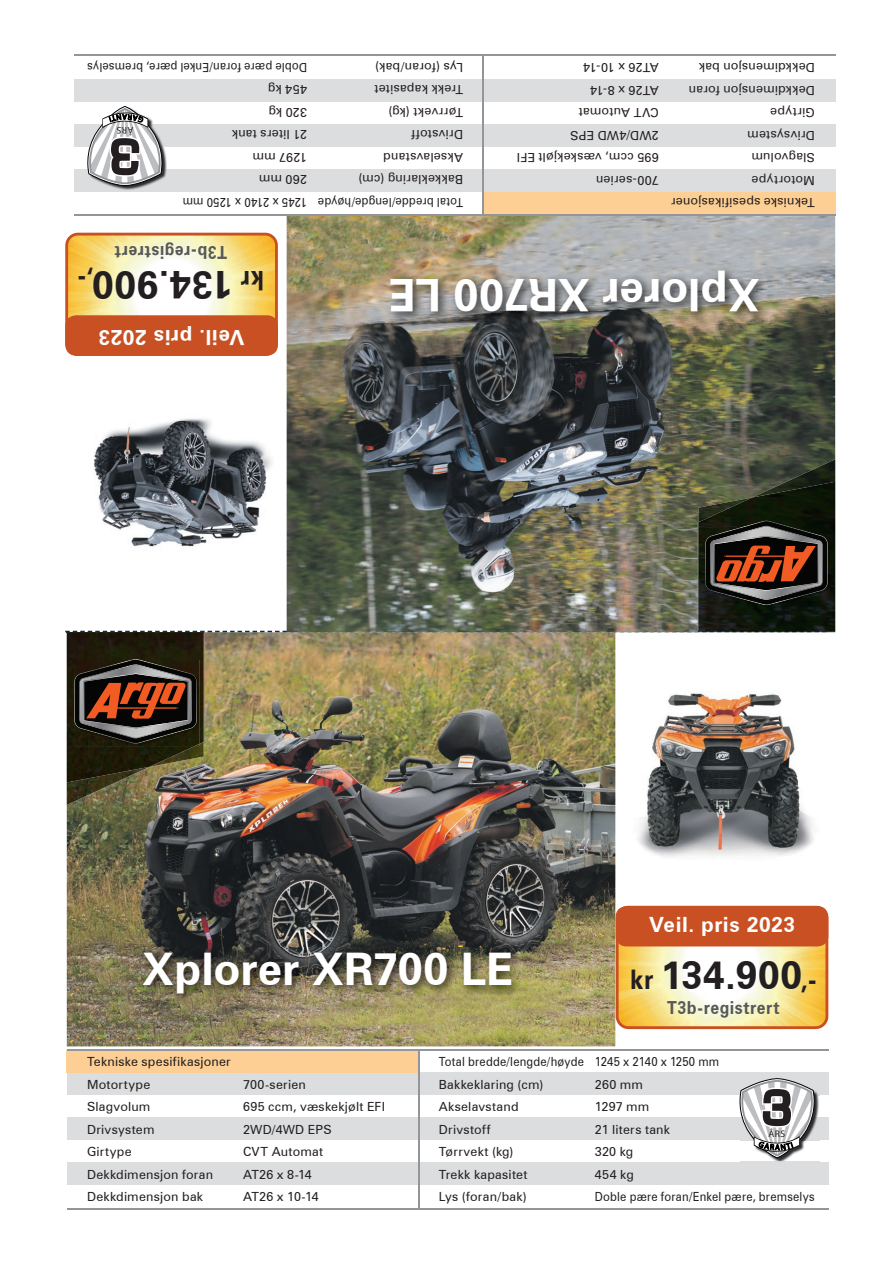
<style>
.page{position:relative;width:893px;height:1263px;background:#fff}
.page>*{position:absolute;margin:0;border:0;box-sizing:border-box;transform-origin:0 0}
.t1{font:700 45px "Zurich BT";letter-spacing:-.005em;color:#fff}
.t2{font:700 39px "Zurich BT";letter-spacing:.015em;color:#231f20}
.t3{font:700 27px "Zurich BT";color:#231f20;scale:.9 1}
.t4{font:700 21px "Zurich BT";letter-spacing:.025em;color:#fff}
.t5{font:700 18px "Zurich BT";letter-spacing:.03em;color:#57585a;scale:.9 1}
.t6{font:12.6px/22.5px "Zurich BT";letter-spacing:.015em;color:#231f20}
.t7{font:12.6px/22.5px "Zurich BT";letter-spacing:.015em;color:#231f20;scale:.9 1}
.t8{font:9.6px "Myriad Pro";letter-spacing:.035em;color:#231f20}
.s1{font-size:27px}
</style>
<div class="page">
<img style="left:637px;top:805px;width:177px;height:52px">
<img style="left:67px;top:805px;width:548px;height:241px">
<img style="left:287px;top:216px;width:548px;height:415px">
<img style="left:139px;top:948px;width:384px;height:57px">
<img style="left:65px;top:631px;width:761px;height:174px">
<hr style="left:67px;top:1208px;width:761px;height:2px;background:#939598">
<div style="left:67px;top:1072px;width:761px;height:23px;background:#dcdddf"></div>
<div style="left:67px;top:1050px;width:352px;height:22px;background:#fdcf94"></div>
<div style="left:67px;top:1117px;width:761px;height:23px;background:#dcdddf"></div>
<div style="left:67px;top:1162px;width:761px;height:23px;background:#dcdddf"></div>
<hr style="left:67px;top:1049px;width:761px;height:1px;background:#939598">
<hr style="left:419px;top:1050px;width:1px;height:160px;background:#939598">
<img style="left:741px;top:1158px;width:78px;height:4px">
<img style="left:94px;top:418px;width:178px;height:129px">
<img style="left:385px;top:265px;width:384px;height:58px">
<svg style="left:835px;top:459px;width:1px;height:23px"></svg>
<img style="left:697px;top:459px;width:138px;height:173px">
<hr style="left:835px;top:482px;width:1px;height:150px;background:#343334">
<img style="left:698px;top:482px;width:137px;height:150px">
<img style="left:706px;top:521px;width:124px;height:86px">
<svg style="left:705px;top:521px;width:123px;height:84px;background:#50382c"></svg>
<hr style="left:74px;top:54px;width:761px;height:2px;background:#939598">
<div style="left:74px;top:169px;width:761px;height:23px;background:#dcdddf"></div>
<div style="left:483px;top:192px;width:352px;height:22px;background:#fdcf94"></div>
<div style="left:74px;top:124px;width:761px;height:23px;background:#dcdddf"></div>
<div style="left:74px;top:80px;width:761px;height:22px;background:#dcdddf"></div>
<hr style="left:74px;top:214px;width:761px;height:1px;background:#939598">
<hr style="left:482px;top:54px;width:1px;height:160px;background:#939598">
<img style="left:110px;top:157px;width:57px;height:33px">
<img style="left:67px;top:234px;width:209px;height:120px">
<div style="left:65px;top:233px;width:213px;height:123px;border:3px solid #c85022;border-radius:11px"></div>
<div style="left:65px;top:315px;width:213px;height:41px;background:#c85022;border-radius:11px"></div>
<img style="left:617px;top:907px;width:210px;height:121px">
<div style="left:616px;top:906px;width:212px;height:123px;border:3px solid #c85022;border-radius:11px"></div>
<div style="left:616px;top:906px;width:212px;height:40px;background:#c85022;border-radius:11px"></div>
<svg style="left:739px;top:1078px;width:80px;height:80px"></svg>
<svg style="left:87px;top:106px;width:79px;height:80px"></svg>
<p class="t6" style="left:307px;top:101px;width:221px;rotate:-180deg">454 kg<br>Doble pære foran/Enkel pære, bremselys</p>
<p class="t6" style="left:463px;top:79px;width:89px;rotate:-180deg">Lys (foran/bak)</p>
<p class="t8" style="left:133px;top:136px;width:18px;rotate:-180deg">ÅRS</p>
<p class="t6" style="left:463px;top:124px;width:90px;rotate:-180deg">Tørrvekt (kg)<br>Trekk kapasitet</p>
<p class="t6" style="left:307px;top:124px;width:40px;rotate:-180deg">320 kg</p>
<p class="t6" style="left:307px;top:146px;width:77px;rotate:-180deg">21 liters tank</p>
<p class="t6" style="left:463px;top:146px;width:53px;rotate:-180deg">Drivstoff</p>
<p class="t6" style="left:659px;top:79px;width:77px;rotate:-180deg">AT26 x 10-14</p>
<p class="t6" style="left:659px;top:101px;width:70px;rotate:-180deg">AT26 x 8-14</p>
<p class="t6" style="left:659px;top:124px;width:82px;rotate:-180deg">CVT Automat</p>
<p class="t6" style="left:815px;top:79px;width:118px;rotate:-180deg">Dekkdimensjon bak</p>
<p class="t6" style="left:815px;top:124px;width:128px;rotate:-180deg">Girtype<br>Dekkdimensjon foran</p>
<p class="t6" style="left:659px;top:146px;width:90px;rotate:-180deg">2WD/4WD EPS</p>
<p class="t6" style="left:815px;top:146px;width:69px;rotate:-180deg">Drivsystem</p>
<p class="t6" style="left:307px;top:191px;width:56px;rotate:-180deg">260 mm<br>1297 mm</p>
<p class="t6" style="left:463px;top:169px;width:81px;rotate:-180deg">Akselavstand</p>
<p class="t7" style="left:463px;top:214px;width:313px;rotate:-180deg">Total bredde/lengde/høyde 1245 x 2140 x 1250 mm<br>Bakkeklaring (cm)</p>
<p class="t6" style="left:659px;top:191px;width:143px;rotate:-180deg">700-serien<br>695 ccm, væskekjølt EFI</p>
<p class="t6" style="left:815px;top:169px;width:65px;rotate:-180deg">Slagvolum</p>
<p class="t6" style="left:815px;top:214px;width:145px;rotate:-180deg">Tekniske spesifikasjoner<br>Motortype</p>
<h3 class="t5" style="left:227px;top:263px;width:126px;rotate:-180deg">T3b-registrert</h3>
<h3 class="t3" style="left:94px;top:297px;width:19px;rotate:-180deg">,-</h3>
<h2 class="t2" style="left:233px;top:309px;width:143px;rotate:-180deg">134.900</h2>
<h3 class="t3" style="left:264px;top:297px;width:27px;rotate:-180deg">kr</h3>
<h3 class="t4" style="left:245px;top:350px;width:147px;rotate:-180deg">Veil. pris 2023</h3>
<h1 class="t1" style="left:760px;top:322px;width:372px;rotate:-180deg">Xplorer XR700 LE</h1>
<h1 class="t1" style="left:142px;top:942px;width:372px">Xplorer XR700 LE</h1>
<h3 class="t4" style="left:649px;top:912px;width:147px">Veil. pris 2023</h3>
<h2 class="t2" style="left:630px;top:951px;width:188px"><span class="s1">kr</span> 134.900<span class="s1">,-</span></h2>
<h3 class="t5" style="left:667px;top:997px;width:126px">T3b-registrert</h3>
<p class="t6" style="left:87px;top:1050px;width:145px">Tekniske spesifikasjoner<br>Motortype</p>
<p class="t6" style="left:243px;top:1073px;width:64px">700-serien</p>
<p class="t7" style="left:439px;top:1050px;width:313px">Total bredde/lengde/høyde 1245 x 2140 x 1250 mm<br>Bakkeklaring (cm)</p>
<p class="t6" style="left:595px;top:1073px;width:50px">260 mm</p>
<p class="t6" style="left:87px;top:1095px;width:65px">Slagvolum</p>
<p class="t6" style="left:243px;top:1095px;width:143px">695 ccm, væskekjølt EFI</p>
<p class="t6" style="left:87px;top:1118px;width:69px">Drivsystem</p>
<p class="t6" style="left:243px;top:1118px;width:90px">2WD/4WD EPS</p>
<p class="t6" style="left:87px;top:1140px;width:46px">Girtype</p>
<p class="t6" style="left:243px;top:1140px;width:82px">CVT Automat</p>
<p class="t6" style="left:87px;top:1163px;width:128px">Dekkdimensjon foran</p>
<p class="t6" style="left:243px;top:1163px;width:70px">AT26 x 8-14</p>
<p class="t6" style="left:87px;top:1185px;width:118px">Dekkdimensjon bak</p>
<p class="t6" style="left:243px;top:1185px;width:77px">AT26 x 10-14</p>
<p class="t6" style="left:439px;top:1095px;width:81px">Akselavstand</p>
<p class="t6" style="left:595px;top:1095px;width:56px">1297 mm</p>
<p class="t6" style="left:439px;top:1118px;width:53px">Drivstoff</p>
<p class="t6" style="left:595px;top:1118px;width:77px">21 liters tank</p>
<p class="t6" style="left:439px;top:1140px;width:76px">Tørrvekt (kg)</p>
<p class="t6" style="left:595px;top:1140px;width:40px">320 kg</p>
<p class="t6" style="left:439px;top:1163px;width:90px">Trekk kapasitet</p>
<p class="t6" style="left:595px;top:1163px;width:40px">454 kg</p>
<p class="t6" style="left:439px;top:1185px;width:89px">Lys (foran/bak)</p>
<p class="t7" style="left:595px;top:1185px;width:246px">Doble pære foran/Enkel pære, bremselys</p>
<p class="t8" style="left:769px;top:1128px;width:18px">ÅRS</p>
</div>
